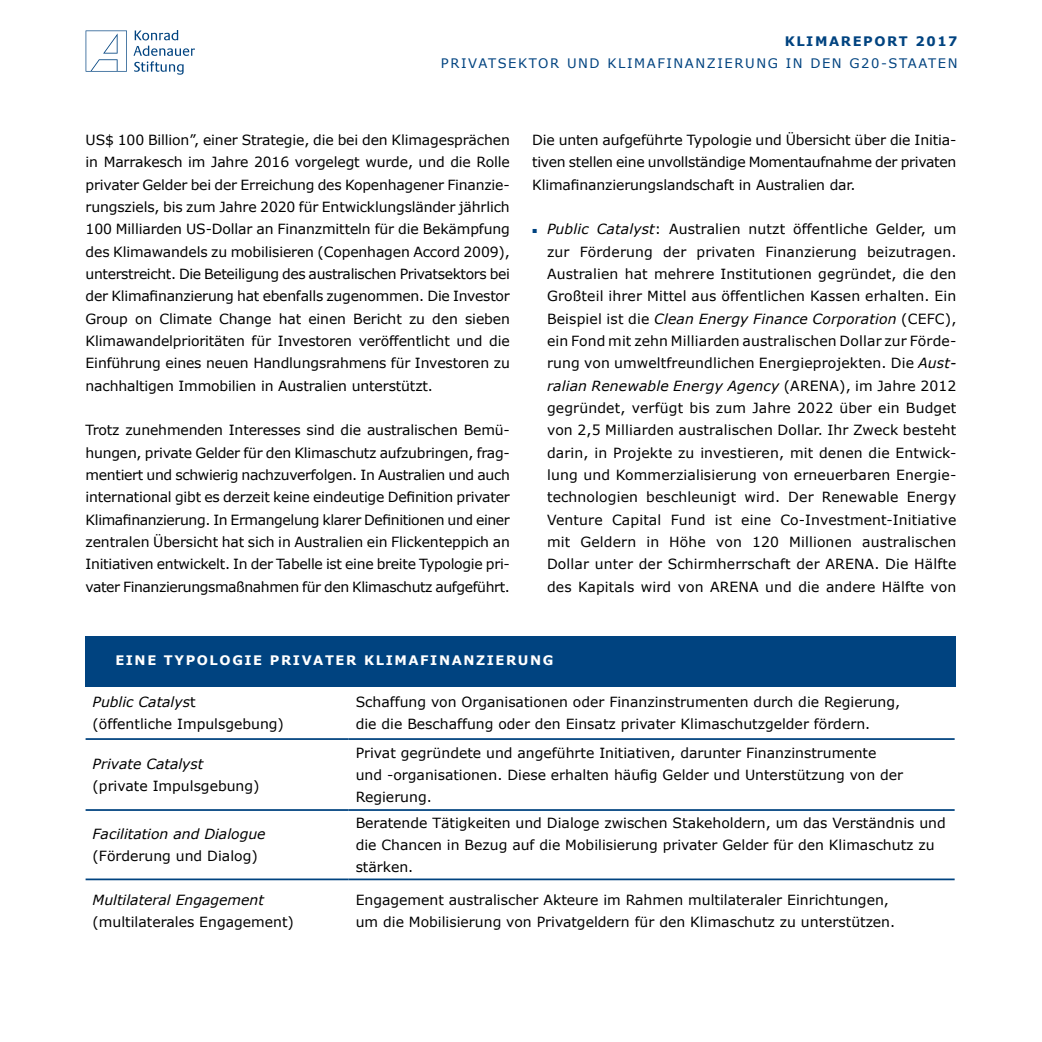
<style>
.page{position:relative;width:1042px;height:1042px;background:#fff}
.page>*{position:absolute;margin:0;border:0;box-sizing:border-box;transform-origin:0 0}
.t1{font:14px/22.4px "Verdana";color:#000}
.t2{font:italic 14px "Verdana";color:#000}
.t3{font:13.12px "Verdana";letter-spacing:.12em;color:#004380}
.t4{font:700 13.12px "Verdana";letter-spacing:.12em;color:#fff}
.t5{font:700 13.12px "Verdana";letter-spacing:.12em;color:#004380}
.s1{font-family:"Arial";font-size:8.75px;color:#004380}
.s2{font-style:italic}
</style>
<div class="page">
<hr style="left:86px;top:738px;width:263px;height:2px;background:#004380">
<hr style="left:349px;top:738px;width:605px;height:2px;background:#004380">
<hr style="left:86px;top:809px;width:263px;height:2px;background:#004380">
<hr style="left:349px;top:809px;width:605px;height:2px;background:#004380">
<hr style="left:86px;top:878px;width:263px;height:2px;background:#004380">
<hr style="left:349px;top:878px;width:605px;height:2px;background:#004380">
<div style="left:86px;top:636px;width:870px;height:51px;background:#004380"></div>
<svg style="left:86px;top:30px;width:41px;height:42px"></svg>
<svg style="left:135px;top:30px;width:43px;height:10px"></svg>
<svg style="left:134px;top:46px;width:61px;height:29px"></svg>
<p class="t5" style="left:784px;top:32px;width:174px">KLIMAREPORT 2017</p>
<p class="t3" style="left:441px;top:55px;width:518px">PRIVATSEKTOR UND KLIMAFINANZIERUNG IN DEN G20-STAATEN</p>
<p class="t1" style="left:86px;top:129px;width:426px;text-align:justify">US$ 100 Billion”, einer Strategie, die bei den Klimagesprächen in Marrakesch im Jahre 2016 vorgelegt wurde, und die Rolle privater Gelder bei der Erreichung des Kopenhagener Finanzie&shy;rungsziels, bis zum Jahre 2020 für Entwicklungsländer jährlich 100 Milliarden US-Dollar an Finanzmitteln für die Bekämpfung des Klimawandels zu mobilisieren (Copenhagen Accord 2009), unterstreicht. Die Beteiligung des australischen Privatsektors bei der Klimafinanzierung hat ebenfalls zugenommen. Die Investor Group on Climate Change hat einen Bericht zu den sieben Klimawandelprioritäten für Investoren veröffentlicht und die Einführung eines neuen Handlungsrahmens für Investoren zu nachhaltigen Immobilien in Australien unterstützt.</p>
<p class="t1" style="left:86px;top:419px;width:426px;text-align:justify">Trotz zunehmenden Interesses sind die australischen Bemü&shy;hungen, private Gelder für den Klimaschutz aufzubringen, frag&shy;mentiert und schwierig nachzuverfolgen. In Australien und auch international gibt es derzeit keine eindeutige Definition privater Klimafinanzierung. In Ermangelung klarer Definitionen und einer zentralen Übersicht hat sich in Australien ein Flickenteppich an Initiativen entwickelt. In der Tabelle ist eine breite Typologie pri&shy;vater Finanzierungsmaßnahmen für den Klimaschutz aufgeführt.</p>
<p class="t1" style="left:532px;top:129px;width:426px;text-align:justify">Die unten aufgeführte Typologie und Übersicht über die Initia&shy;tiven stellen eine unvollständige Momentaufnahme der privaten Klimafinanzierungslandschaft in Australien dar.</p>
<p class="t1" style="left:547px;top:218px;width:411px;text-align:justify;text-indent:-15px"><span class="s1">■</span> <span class="s2">Public Catalyst</span>: Australien nutzt öffentliche Gelder, um zur Förderung der privaten Finanzierung beizutragen.<br>Australien hat mehrere Institutionen gegründet, die den Großteil ihrer Mittel aus öffentlichen Kassen erhalten. Ein Beispiel ist die <span class="s2">Clean Energy Finance Corporation</span> (CEFC), ein Fond mit zehn Milliarden australischen Dollar zur Förde&shy;rung von umweltfreundlichen Energieprojekten. Die <span class="s2">Aust&shy;ralian Renewable Energy Agency</span> (ARENA), im Jahre 2012 gegründet, verfügt bis zum Jahre 2022 über ein Budget von 2,5 Milliarden australischen Dollar. Ihr Zweck besteht darin, in Projekte zu investieren, mit denen die Entwick&shy;lung und Kommerzialisierung von erneuerbaren Energie&shy;technologien beschleunigt wird. Der Renewable Energy Venture Capital Fund ist eine Co-Investment-Initiative mit Geldern in Höhe von 120 Millionen -australischen Dollar unter der Schirmherrschaft der ARENA. Die Hälfte des Kapitals wird von ARENA und die andere Hälfte von</p>
<p class="t4" style="left:115px;top:651px;width:440px">EINE TYPOLOGIE PRIVATER KLIMAFINANZIERUNG</p>
<p class="t1" style="left:93px;top:690px;width:193px"><span class="s2">Public Catalys</span>t<br>(öffentliche Impulsgebung)</p>
<p class="t1" style="left:356px;top:690px;width:546px">Schaffung von Organisationen oder Finanzinstrumenten durch die Regierung, die die Beschaffung oder den Einsatz privater Klimaschutzgelder fördern.</p>
<p class="t2" style="left:93px;top:754px;width:112px">Private Catalyst</p>
<p class="t1" style="left:93px;top:774px;width:168px">(private Impulsgebung)</p>
<p class="t1" style="left:356px;top:741px;width:549px">Privat gegründete und angeführte Initiativen, darunter Finanzinstrumente und -organisationen. Diese erhalten häufig Gelder und Unterstützung von der<br>Regierung.</p>
<p class="t2" style="left:93px;top:824px;width:174px">Facilitation and Dialogue</p>
<p class="t1" style="left:93px;top:845px;width:167px">(Förderung und Dialog)</p>
<p class="t2" style="left:93px;top:890px;width:173px">Multilateral Engagement</p>
<p class="t1" style="left:93px;top:910px;width:203px">(multilaterales Engagement)</p>
<p class="t1" style="left:356px;top:811px;width:592px">Beratende Tätigkeiten und Dialoge zwischen Stakeholdern, um das Verständnis und die Chancen in Bezug auf die Mobilisierung privater Gelder für den Klimaschutz zu stärken.</p>
<p class="t1" style="left:356px;top:888px;width:541px">Engagement australischer Akteure im Rahmen multilateraler Einrichtungen, um die Mobilisierung von Privatgeldern für den Klimaschutz zu unterstützen.</p>
</div>
